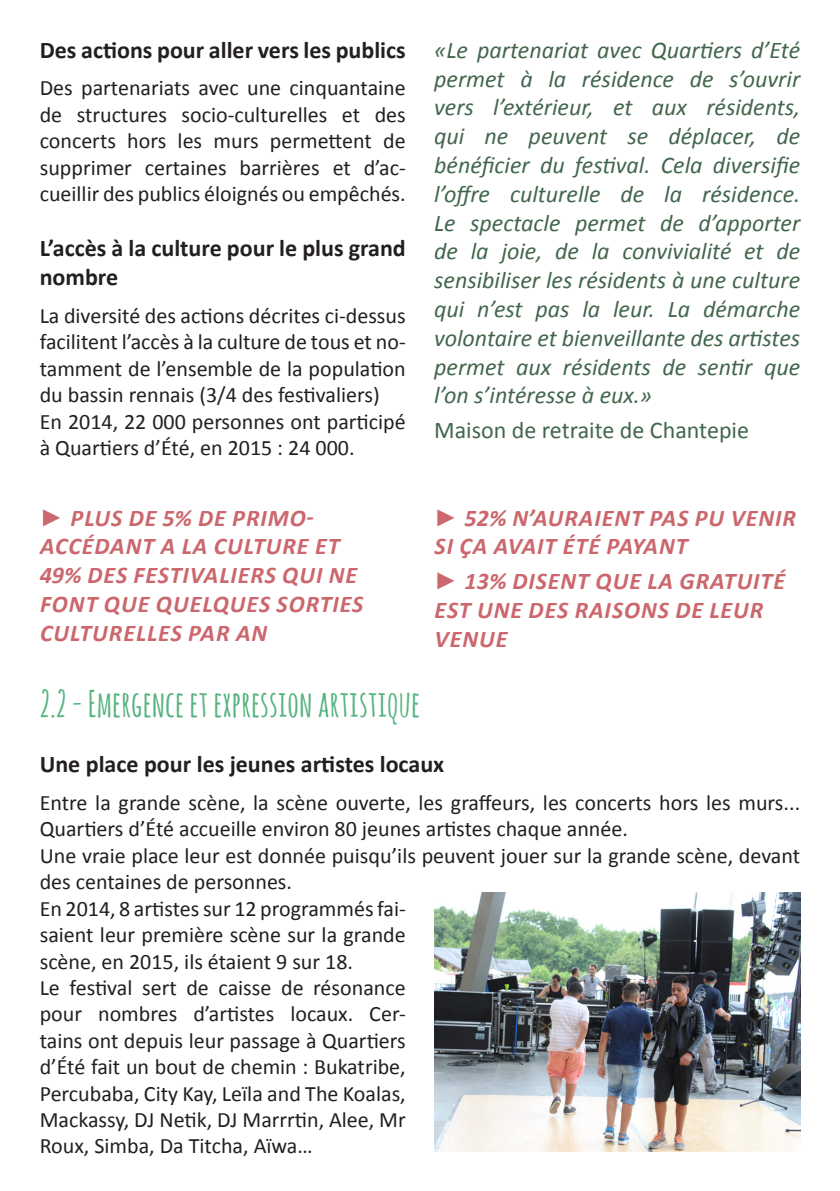
<style>
.page{position:relative;width:840px;height:1191px;background:#fff}
.page>*{position:absolute;margin:0;border:0;box-sizing:border-box;transform-origin:0 0}
.Titre_verts{font:700 36px "Amatic SC";color:#55b37f}
.Citations{font:italic 24px/28.8px "Calibri";color:#42664d;text-align:justify}
.Texte_fleche_bleu{font:italic 700 24px/28.8px "Calibri";letter-spacing:.04em;color:#cb676d}
.Sous_titre_gras{font:700 24px/28.8px "Calibri";color:#231f20}
.Citations-2{font:24px "Calibri";color:#42664d}
.t1{font:22px/26.4px "Calibri";color:#231f20;text-align:justify}
.s1{font-family:"Arial"}
</style>
<div class="page">
<img style="left:434px;top:892px;width:365px;height:259px">
<p class="Sous_titre_gras" style="left:40px;top:35px;width:367px">Des actions pour aller vers les publics</p>
<p class="t1" style="left:40px;top:75px;width:367px">Des partenariats avec une cinquantaine de structures socio-culturelles et des concerts hors les murs permettent de supprimer certaines barrières et d’ac&shy;cueillir des publics éloignés ou empêchés.</p>
<p class="Sous_titre_gras" style="left:40px;top:234px;width:367px">L’accès à la culture pour le plus grand nombre</p>
<p class="t1" style="left:40px;top:302px;width:367px">La diversité des actions décrites ci-dessus facilitent l’accès à la culture de tous et no&shy;tamment de l’ensemble de la population du bassin rennais (3/4 des festivaliers)</p>
<p class="t1" style="left:40px;top:408px;width:367px">En 2014, 22 000 personnes ont participé à Quartiers d’Été, en 2015 : 24 000.</p>
<p class="Citations" style="left:434px;top:34px;width:367px">«Le partenariat avec Quartiers d’Eté permet à la résidence de s’ouvrir vers l’extérieur, et aux résidents, qui ne peuvent se déplacer, de bénéficier du festival. Cela diversifie l’offre culturelle de la résidence.<br>Le spectacle permet de d’apporter de la joie, de la convivialité et de sensibiliser les résidents à une culture qui n’est pas la leur. La démarche volontaire et bienveillante des artistes permet aux résidents de sentir que l’on s’intéresse à eux.»</p>
<p class="Citations-2" style="left:434px;top:415px;width:316px">Maison de retraite de Chantepie</p>
<p class="Texte_fleche_bleu" style="left:40px;top:503px;width:325px"><span class="s1">►</span> PLUS DE 5% DE PRIMO-<br>ACCÉDANT A LA CULTURE ET<br>49% DES FESTIVALIERS QUI NE<br>FONT QUE QUELQUES SORTIES<br>CULTURELLES PAR AN</p>
<p class="Texte_fleche_bleu" style="left:434px;top:503px;width:363px"><span class="s1">►</span> 52% N’AURAIENT PAS PU VENIR<br>SI ÇA AVAIT ÉTÉ PAYANT</p>
<p class="Texte_fleche_bleu" style="left:434px;top:566px;width:352px"><span class="s1">►</span> 13% DISENT QUE LA GRATUITÉ<br>EST UNE DES RAISONS DE LEUR<br>VENUE</p>
<p class="Titre_verts" style="left:40px;top:678px;width:381px">2.2 - Emergence et expression artistique</p>
<p class="Sous_titre_gras" style="left:40px;top:750px;width:406px">Une place pour les jeunes artistes locaux</p>
<p class="t1" style="left:40px;top:789px;width:761px">Entre la grande scène, la scène ouverte, les graffeurs, les concerts hors les murs...<br>Quartiers d’Été accueille environ 80 jeunes artistes chaque année.</p>
<p class="t1" style="left:40px;top:842px;width:761px">Une vraie place leur est donnée puisqu’ils peuvent jouer sur la grande scène, devant des centaines de personnes.</p>
<p class="t1" style="left:40px;top:895px;width:367px">En 2014, 8 artistes sur 12 programmés fai&shy;saient leur première scène sur la grande scène, en 2015, ils étaient 9 sur 18.</p>
<p class="t1" style="left:40px;top:974px;width:367px">Le festival sert de caisse de résonance pour nombres d’artistes locaux. Cer&shy;tains ont depuis leur passage à Quartiers d’Été fait un bout de chemin : Bukatribe, Percubaba, City Kay, Leïla and The Koalas, Mackassy, DJ Netik, DJ Marrrtin, Alee, Mr Roux, Simba, Da Titcha, Aïwa…</p>
</div>
